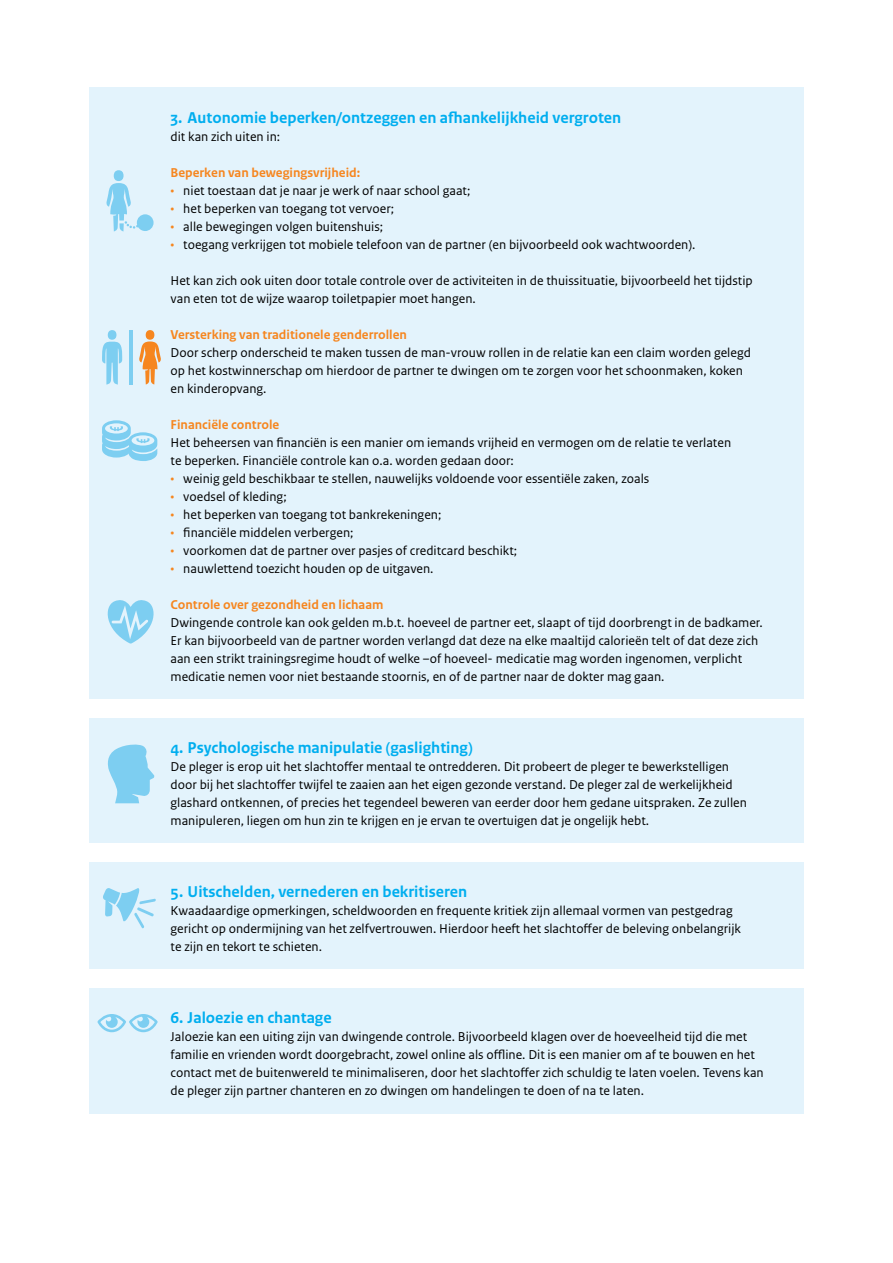
<style>
.page{position:relative;width:893px;height:1263px;background:#fff}
.page>*{position:absolute;margin:0;border:0;box-sizing:border-box;transform-origin:0 0}
.t1{font:700 16.5px "Rijksoverheid Sans Text";color:#00aeef}
.t2{font:13.5px/18px "Rijksoverheid Sans Text";color:#000}
.t3{font:700 13.5px "Rijksoverheid Sans Text";color:#f6861f}
.s1{color:#f6861f}
</style>
<div class="page">
<div style="left:89px;top:87px;width:715px;height:1026px;background:#e3f3fc"></div>
<div style="left:84px;top:699px;width:732px;height:18px;background:#fff"></div>
<div style="left:84px;top:843px;width:732px;height:18px;background:#fff"></div>
<div style="left:84px;top:969px;width:732px;height:18px;background:#fff"></div>
<svg style="left:97px;top:1014px;width:61px;height:18px"></svg>
<svg style="left:102px;top:420px;width:55px;height:41px"></svg>
<svg style="left:107px;top:600px;width:47px;height:44px"></svg>
<svg style="left:103px;top:888px;width:53px;height:40px"></svg>
<svg style="left:107px;top:744px;width:48px;height:59px"></svg>
<svg style="left:139px;top:341px;width:22px;height:43px"></svg>
<div style="left:146px;top:330px;width:8px;height:10px;background:#f6861f;border-radius:50%"></div>
<svg style="left:102px;top:341px;width:21px;height:44px"></svg>
<div style="left:108px;top:330px;width:8px;height:10px;background:#7dcef1;border-radius:50%"></div>
<hr style="left:129px;top:330px;width:4px;height:54px;background:#7dcef1">
<div style="left:114px;top:170px;width:10px;height:11px;background:#7dcef1;border-radius:50%"></div>
<svg style="left:106px;top:183px;width:48px;height:48px"></svg>
<p class="t1" style="left:171px;top:108px;width:452px">3. Autonomie beperken/ontzeggen en afhankelijkheid vergroten</p>
<p class="t2" style="left:171px;top:128px;width:111px">dit kan zich uiten in:</p>
<p class="t3" style="left:171px;top:165px;width:191px">Beperken van bewegingsvrijheid:</p>
<p class="t2" style="left:171px;top:182px;width:301px"><span class="s1">•</span> niet toestaan dat je naar je werk of naar school gaat;</p>
<p class="t2" style="left:171px;top:200px;width:225px"><span class="s1">•</span> het beperken van toegang tot vervoer;</p>
<p class="t2" style="left:171px;top:218px;width:214px"><span class="s1">•</span> alle bewegingen volgen buitenshuis;</p>
<p class="t2" style="left:171px;top:236px;width:526px"><span class="s1">•</span> toegang verkrijgen tot mobiele telefoon van de partner (en bijvoorbeeld ook wachtwoorden).</p>
<p class="t2" style="left:171px;top:272px;width:584px">Het kan zich ook uiten door totale controle over de activiteiten in de thuissituatie, bijvoorbeeld het tijdstip van eten tot de wijze waarop toiletpapier moet hangen.</p>
<p class="t3" style="left:171px;top:327px;width:238px">Versterking van traditionele genderrollen</p>
<p class="t2" style="left:171px;top:344px;width:582px">Door scherp onderscheid te maken tussen de man-vrouw rollen in de relatie kan een claim worden gelegd op het kostwinnerschap om hierdoor de partner te dwingen om te zorgen voor het schoonmaken, koken en kinderopvang.</p>
<p class="t3" style="left:171px;top:417px;width:110px">Financiële controle</p>
<p class="t2" style="left:171px;top:434px;width:562px">Het beheersen van financiën is een manier om iemands vrijheid en vermogen om de relatie te verlaten te beperken. Financiële controle kan o.a. worden gedaan door:</p>
<p class="t2" style="left:171px;top:470px;width:480px"><span class="s1">•</span> weinig geld beschikbaar te stellen, nauwelijks voldoende voor essentiële zaken, zoals</p>
<p class="t2" style="left:171px;top:488px;width:118px"><span class="s1">•</span> voedsel of kleding;</p>
<p class="t2" style="left:171px;top:506px;width:272px"><span class="s1">•</span> het beperken van toegang tot bankrekeningen;</p>
<p class="t2" style="left:171px;top:524px;width:184px"><span class="s1">•</span> financiële middelen verbergen;</p>
<p class="t2" style="left:171px;top:542px;width:348px"><span class="s1">•</span> voorkomen dat de partner over pasjes of creditcard beschikt;</p>
<p class="t2" style="left:171px;top:560px;width:265px"><span class="s1">•</span> nauwlettend toezicht houden op de uitgaven.</p>
<p class="t3" style="left:171px;top:597px;width:214px">Controle over gezondheid en lichaam</p>
<p class="t2" style="left:171px;top:614px;width:594px">Dwingende controle kan ook gelden m.b.t. hoeveel de partner eet, slaapt of tijd doorbrengt in de badkamer.<br>Er kan bijvoorbeeld van de partner worden verlangd dat deze na elke maaltijd calorieën telt of dat deze zich aan een strikt trainingsregime houdt of welke –of hoeveel- medicatie mag worden ingenomen, verplicht medicatie nemen voor niet bestaande stoornis, en of de partner naar de dokter mag gaan.</p>
<p class="t1" style="left:171px;top:738px;width:304px">4. Psychologische manipulatie (gaslighting)</p>
<p class="t2" style="left:171px;top:758px;width:578px">De pleger is erop uit het slachtoffer mentaal te ontredderen. Dit probeert de pleger te bewerkstelligen door bij het slachtoffer twijfel te zaaien aan het eigen gezonde verstand. De pleger zal de werkelijkheid glashard ontkennen, of precies het tegendeel beweren van eerder door hem gedane uitspraken. Ze zullen manipuleren, liegen om hun zin te krijgen en je ervan te overtuigen dat je ongelijk hebt.</p>
<p class="t1" style="left:171px;top:882px;width:298px">5. Uitschelden, vernederen en bekritiseren</p>
<p class="t2" style="left:171px;top:902px;width:572px">Kwaadaardige opmerkingen, scheldwoorden en frequente kritiek zijn allemaal vormen van pestgedrag gericht op ondermijning van het zelfvertrouwen. Hierdoor heeft het slachtoffer de beleving onbelangrijk te zijn en tekort te schieten.</p>
<p class="t1" style="left:171px;top:1008px;width:163px">6. Jaloezie en chantage</p>
<p class="t2" style="left:171px;top:1028px;width:595px">Jaloezie kan een uiting zijn van dwingende controle. Bijvoorbeeld klagen over de hoeveelheid tijd die met familie en vrienden wordt doorgebracht, zowel online als offline. Dit is een manier om af te bouwen en het contact met de buitenwereld te minimaliseren, door het slachtoffer zich schuldig te laten voelen. Tevens kan de pleger zijn partner chanteren en zo dwingen om handelingen te doen of na te laten.</p>
</div>
